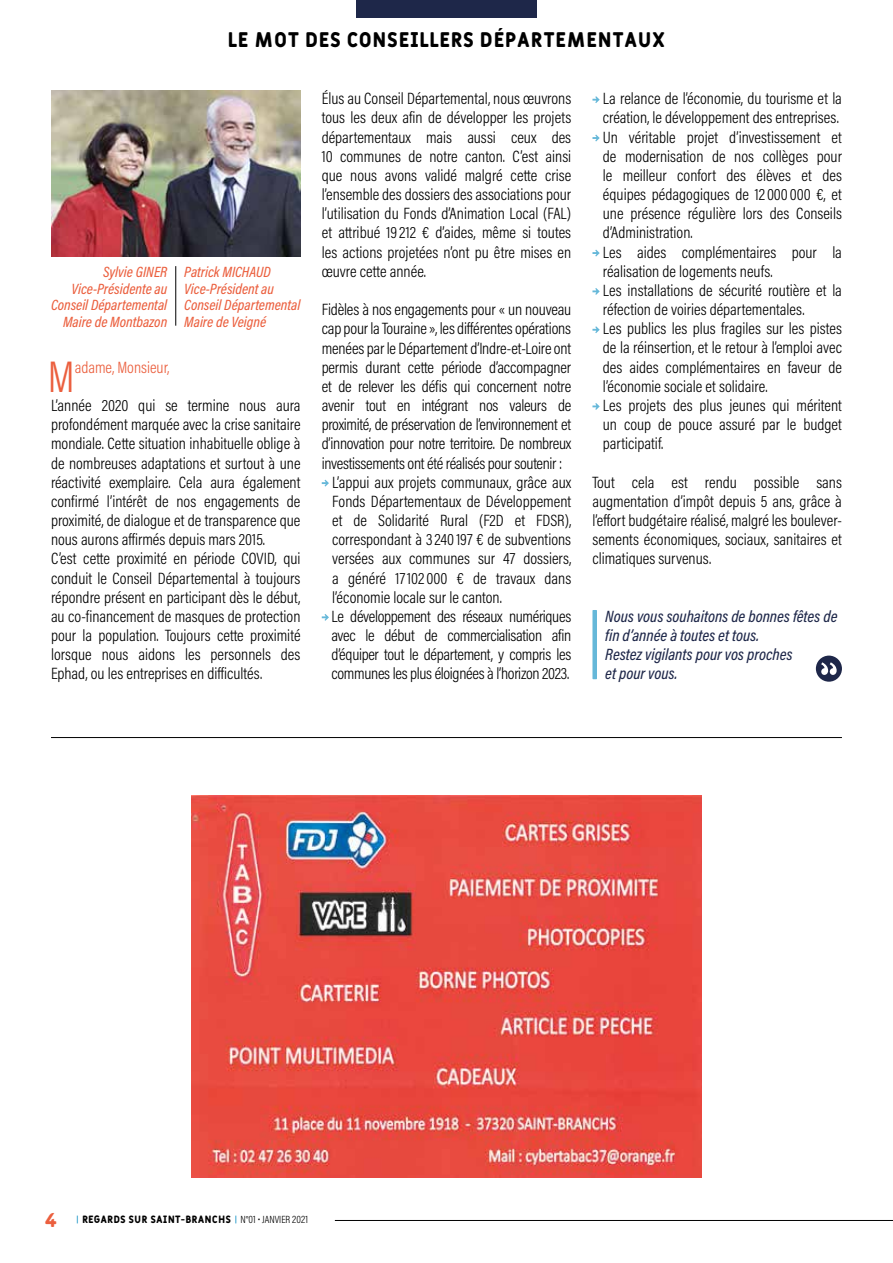
<style>
.page{position:relative;width:893px;height:1263px;background:#fff}
.page>*{position:absolute;margin:0;border:0;box-sizing:border-box;transform-origin:0 0}
.t1{font:300 44.7px "Acumin Pro Cond";color:#eb5f3e}
.t2{font:21px "Fulbo Argenta";color:#000}
.t3{font:19.5px "Fulbo Argenta";color:#eb5f3e}
.t4{font:300 16.5px/19.2px "Acumin Pro Cond";color:#000}
.t5{font:300 16.5px "Acumin Pro Cond";letter-spacing:-.02em;color:#000}
.t6{font:italic 500 16.5px/19.2px "Acumin Pro Cond";color:#1e2749}
.t7{font:300 16.5px "Acumin Pro Cond";color:#eb5f3e}
.t8{font:italic 500 15px/16.5px "Acumin Pro Cond";color:#eb5f3e;text-align:right}
.t9{font:10.5px "Fulbo Argenta";color:#000}
.s1{font-family:"Acumin Pro Cond";font-weight:300}
</style>
<div class="page">
<svg style="left:322px;top:480px;width:7px;height:7px"></svg>
<svg style="left:322px;top:614px;width:7px;height:7px"></svg>
<svg style="left:592px;top:96px;width:8px;height:7px"></svg>
<svg style="left:592px;top:135px;width:8px;height:6px"></svg>
<svg style="left:592px;top:250px;width:8px;height:7px"></svg>
<svg style="left:592px;top:288px;width:8px;height:7px"></svg>
<svg style="left:592px;top:326px;width:8px;height:7px"></svg>
<svg style="left:592px;top:403px;width:8px;height:7px"></svg>
<img style="left:51px;top:90px;width:249px;height:166px">
<div style="left:816px;top:656px;width:26px;height:26px;background:#1e2749;border-radius:50%"></div>
<svg style="left:821px;top:662px;width:16px;height:13px"></svg>
<div style="left:592px;top:610px;width:5px;height:69px;background:#66b8d9"></div>
<img style="left:191px;top:795px;width:511px;height:383px">
<hr style="left:175px;top:266px;width:1px;height:60px;background:#000">
<div style="left:356px;top:0;width:181px;height:17px;background:#1e2749"></div>
<hr style="left:51px;top:737px;width:791px;height:1px;background:#000">
<hr style="left:335px;top:1220px;width:558px;height:1px;background:#000">
<p class="t2" style="left:227px;top:27px;width:439px">LE MOT DES CONSEILLERS DÉPARTEMENTAUX</p>
<p class="t8" style="left:51px;top:263px;width:118px">Sylvie GINER<br>Vice-Présidente au<br>Conseil Départemental<br>Maire de Montbazon</p>
<p class="t8" style="left:184px;top:263px;width:118px;text-align:left">Patrick MICHAUD<br>Vice-Président au<br>Conseil Départemental<br>Maire de Veigné</p>
<h1 class="t1" style="left:48px;top:348px;width:28px">M</h1>
<p class="t7" style="left:75px;top:356px;width:96px">adame, Monsieur,</p>
<p class="t4" style="left:51px;top:395px;width:251px">L’année 2020 qui se termine nous aura profondément marquée avec la crise sanitaire mondiale. Cette situation inhabituelle oblige à de nombreuses adaptations et surtout à une réactivité exemplaire. Cela aura également confirmé l’intérêt de nos engagements de proximité, de dialogue et de transparence que nous aurons affirmés depuis mars 2015.<br>C’est cette proximité en période COVID, qui conduit le Conseil Départemental à toujours répondre présent en participant dès le début, au co-financement de masques de protection pour la population. Toujours cette proximité lorsque nous aidons les personnels des Ephad, ou les entreprises en difficultés.</p>
<p class="t4" style="left:322px;top:89px;width:251px;text-align:justify">Élus au Conseil Départemental, nous œuvrons tous les deux afin de développer les projets départementaux mais aussi ceux des 10 communes de notre canton. C’est ainsi que nous avons validé malgré cette crise l’ensemble des dossiers des associations pour l’utilisation du Fonds d’Animation Local (FAL) et attribué 19 212 € d’aides, même si toutes les actions projetées n’ont pu être mises en œuvre cette année.</p>
<p class="t4" style="left:322px;top:300px;width:251px">Fidèles à nos engagements pour « un nouveau</p>
<p class="t4" style="left:322px;top:319px;width:251px">cap pour la Touraine », les différentes opérations</p>
<p class="t4" style="left:322px;top:338px;width:251px">menées par le Département d’Indre-et-Loire ont</p>
<p class="t4" style="left:322px;top:357px;width:251px">permis durant cette période d’accompagner</p>
<p class="t4" style="left:322px;top:376px;width:251px">et de relever les défis qui concernent notre</p>
<p class="t5" style="left:322px;top:395px;width:251px">avenir tout en intégrant nos valeurs de</p>
<p class="t5" style="left:322px;top:414px;width:251px">proximité, de préservation de l’environnement et</p>
<p class="t5" style="left:322px;top:433px;width:251px">d’innovation pour notre territoire. De nombreux</p>
<p class="t5" style="left:322px;top:452px;width:242px">investissements ont été réalisés pour soutenir :</p>
<p class="t4" style="left:332px;top:472px;width:241px">L’appui aux projets communaux, grâce aux</p>
<p class="t4" style="left:332px;top:491px;width:241px">Fonds Départementaux de Développement</p>
<p class="t4" style="left:332px;top:510px;width:241px">et de Solidarité Rural (F2D et FDSR),</p>
<p class="t4" style="left:332px;top:530px;width:241px">correspondant à 3240 197 € de subventions</p>
<p class="t4" style="left:332px;top:549px;width:241px">versées aux communes sur 47 dossiers,</p>
<p class="t4" style="left:332px;top:568px;width:241px">a généré 17102 000 € de travaux dans</p>
<p class="t4" style="left:332px;top:587px;width:171px">l’économie locale sur le canton.</p>
<p class="t5" style="left:331px;top:606px;width:241px">Le développement des réseaux numériques</p>
<p class="t5" style="left:331px;top:625px;width:241px">avec le début de commercialisation afin</p>
<p class="t5" style="left:331px;top:644px;width:241px">d’équiper tout le département, y compris les</p>
<p class="t5" style="left:331px;top:663px;width:239px">communes les plus éloignées à l’horizon 2023.</p>
<p class="t4" style="left:603px;top:89px;width:241px">La relance de l’économie, du tourisme et la création, le développement des entreprises.<br>Un véritable projet d’investissement et de modernisation de nos collèges pour le meilleur confort des élèves et des équipes pédagogiques de 12 000 000 €, et une présence régulière lors des Conseils d’Administration.<br>Les aides complémentaires pour la réalisation de logements neufs.<br>Les installations de sécurité routière et la réfection de voiries départementales.<br>Les publics les plus fragiles sur les pistes de la réinsertion, et le retour à l’emploi avec des aides complémentaires en faveur de l’économie sociale et solidaire.<br>Les projets des plus jeunes qui méritent un coup de pouce assuré par le budget participatif.</p>
<p class="t4" style="left:592px;top:472px;width:251px;text-align:justify">Tout cela est rendu possible sans augmentation d’impôt depuis 5 ans, grâce à l’effort budgétaire réalisé, malgré les boulever&shy;sements économiques, sociaux, sanitaires et climatiques survenus.</p>
<p class="t6" style="left:605px;top:606px;width:234px">Nous vous souhaitons de bonnes fêtes de fin d’année à toutes et tous.<br>Restez vigilants pour vos proches<br>et pour vous.</p>
<p class="t3" style="left:45px;top:1208px;width:13px">4</p>
<p class="t9" style="left:82px;top:1213px;width:227px">REGARDS SUR SAINT-BRANCHS <span class="s1">N°01 • JANVIER 2021</span></p>
</div>
